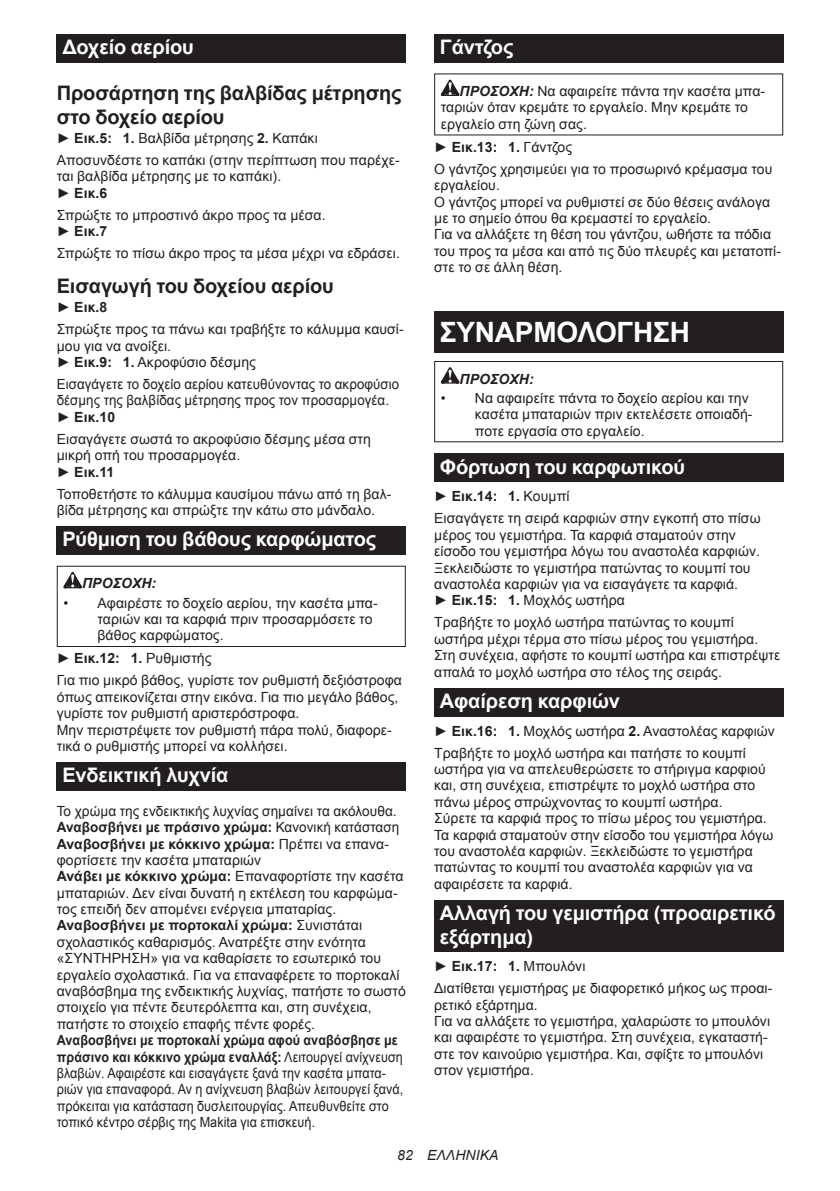
<style>
.page{position:relative;width:840px;height:1191px;background:#fff}
.page>*{position:absolute;margin:0;border:0;box-sizing:border-box;transform-origin:0 0}
.t1{font:700 28px "Arial";letter-spacing:-.01em;color:#fff}
.t2{font:700 20px/23.4px "Arial";letter-spacing:-.01em;color:#fff}
.t3{font:700 20px/23.4px "Arial";letter-spacing:-.01em;color:#231f20}
.t4{font:14px/16.4px "Arial";letter-spacing:.005em;color:#231f20}
.t5{font:14px/16.4px "Arial";letter-spacing:.005em;color:#231f20;scale:.9 1}
.t6{font:14px/16.4px "Arial";letter-spacing:.005em;color:#231f20;scale:.95 1}
.t7{font:italic 700 14px "Arial";letter-spacing:.005em;color:#231f20}
.t8{font:italic 14px "Arial";letter-spacing:.005em;color:#231f20}
.s1{font-weight:700}
.s2{font-weight:700;font-style:italic}
</style>
<div class="page">
<div style="left:57px;top:34px;width:348px;height:29px;background:#231f20"></div>
<div style="left:57px;top:526px;width:348px;height:29px;background:#231f20"></div>
<svg style="left:63px;top:572px;width:19px;height:16px"></svg>
<div style="left:57px;top:566px;width:348px;height:81px;border:1px solid #231f20"></div>
<div style="left:57px;top:762px;width:348px;height:29px;background:#231f20"></div>
<div style="left:434px;top:34px;width:348px;height:29px;background:#231f20"></div>
<svg style="left:440px;top:80px;width:19px;height:16px"></svg>
<div style="left:434px;top:312px;width:348px;height:41px;background:#231f20"></div>
<svg style="left:440px;top:367px;width:19px;height:16px"></svg>
<div style="left:434px;top:361px;width:348px;height:81px;border:1px solid #231f20"></div>
<div style="left:434px;top:453px;width:348px;height:29px;background:#231f20"></div>
<div style="left:434px;top:688px;width:348px;height:28px;background:#231f20"></div>
<div style="left:434px;top:900px;width:348px;height:52px;background:#231f20"></div>
<h2 class="t2" style="left:62px;top:36px;width:133px">Δοχείο αερίου</h2>
<h2 class="t3" style="left:57px;top:82px;width:346px">Προσάρτηση της βαλβίδας μέτρησης στο δοχείο αερίου</h2>
<p class="t4" style="left:57px;top:127px;width:344px;line-height:22px">► <span class="s1">Εικ.5: 1.</span> Βαλβίδα μέτρησης <span class="s1">2.</span> Καπάκι<br>Αποσυνδέστε το καπάκι (στην περίπτωση που παρέχε-</p>
<p class="t4" style="left:57px;top:168px;width:226px">ται βαλβίδα μέτρησης με το καπάκι). ► <span class="s1">Εικ.6</span></p>
<p class="t4" style="left:57px;top:207px;width:270px">Σπρώξτε το μπροστινό άκρο προς τα μέσα. ► <span class="s1">Εικ.7</span></p>
<p class="t4" style="left:57px;top:245px;width:344px">Σπρώξτε το πίσω άκρο προς τα μέσα μέχρι να εδράσει.</p>
<h2 class="t3" style="left:57px;top:275px;width:278px">Εισαγωγή του δοχείου αερίου</h2>
<p class="t4" style="left:57px;top:296px;width:348px;line-height:22px">► <span class="s1">Εικ.8<br></span>Σπρώξτε προς τα πάνω και τραβήξτε το κάλυμμα καυσί-</p>
<p class="t4" style="left:57px;top:337px;width:201px">μου για να ανοίξει.<br>► <span class="s1">Εικ.9: 1.</span> Ακροφύσιο δέσμης</p>
<p class="t6" style="left:57px;top:376px;width:362px">Εισαγάγετε το δοχείο αερίου κατευθύνοντας το ακροφύσιο δέσμης της βαλβίδας μέτρησης προς τον προσαρμογέα. ► <span class="s1">Εικ.10</span></p>
<p class="t4" style="left:57px;top:431px;width:315px">Εισαγάγετε σωστά το ακροφύσιο δέσμης μέσα στη μικρή οπή του προσαρμογέα.<br>► <span class="s1">Εικ.11</span></p>
<p class="t4" style="left:57px;top:485px;width:336px">Τοποθετήστε το κάλυμμα καυσίμου πάνω από τη βαλ&shy;βίδα μέτρησης και σπρώξτε την κάτω στο μάνδαλο.</p>
<h2 class="t2" style="left:62px;top:528px;width:315px">Ρύθμιση του βάθους καρφώματος</h2>
<p class="t7" style="left:82px;top:574px;width:76px">ΠΡΟΣΟΧΗ:</p>
<p class="t4" style="left:97px;top:594px;width:281px;text-indent:-34px">• Αφαιρέστε το δοχείο αερίου, την κασέτα μπα&shy;ταριών και τα καρφιά πριν προσαρμόσετε το βάθος καρφώματος.</p>
<p class="t4" style="left:57px;top:647px;width:346px;line-height:22px">► <span class="s1">Εικ.12: 1.</span> Ρυθμιστής<br>Για πιο μικρό βάθος, γυρίστε τον ρυθμιστή δεξιόστροφα</p>
<p class="t4" style="left:57px;top:689px;width:343px">όπως απεικονίζεται στην εικόνα. Για πιο μεγάλο βάθος, γυρίστε τον ρυθμιστή αριστερόστροφα.<br>Μην περιστρέψετε τον ρυθμιστή πάρα πολύ, διαφορε&shy;τικά ο ρυθμιστής μπορεί να κολλήσει.</p>
<h2 class="t2" style="left:62px;top:764px;width:167px">Ενδεικτική λυχνία</h2>
<p class="t4" style="left:57px;top:802px;width:350px">Το χρώμα της ενδεικτικής λυχνίας σημαίνει τα ακόλουθα.<br><span class="s1">Αναβοσβήνει με πράσινο χρώμα:</span> Κανονική κατάσταση <span class="s1">Αναβοσβήνει με κόκκινο χρώμα:</span> Πρέπει να επανα&shy;φορτίσετε την κασέτα μπαταριών<br><span class="s1">Ανάβει με κόκκινο χρώμα:</span> Επαναφορτίστε την κασέτα μπαταριών. Δεν είναι δυνατή η εκτέλεση του καρφώμα&shy;τος επειδή δεν απομένει ενέργεια μπαταρίας.<br><span class="s1">Αναβοσβήνει με πορτοκαλί χρώμα:</span> Συνιστάται σχολαστικός καθαρισμός. Ανατρέξτε στην ενότητα «ΣΥΝΤΗΡΗΣΗ» για να καθαρίσετε το εσωτερικό του εργαλείο σχολαστικά. Για να επαναφέρετε το πορτοκαλί αναβόσβημα της ενδεικτικής λυχνίας, πατήστε το σωστό στοιχείο για πέντε δευτερόλεπτα και, στη συνέχεια, πατήστε το στοιχείο επαφής πέντε φορές.</p>
<p class="t5" style="left:57px;top:1032px;width:386px"><span class="s1">Αναβοσβήνει με πορτοκαλί χρώμα αφού αναβόσβησε με πράσινο και κόκκινο χρώμα εναλλάξ:</span> Λειτουργεί ανίχνευση βλαβών. Αφαιρέστε και εισαγάγετε ξανά την κασέτα μπατα&shy;ριών για επαναφορά. Αν η ανίχνευση βλαβών λειτουργεί ξανά, πρόκειται για κατάσταση δυσλειτουργίας. Απευθυνθείτε στο τοπικό κέντρο σέρβις της Makita για επισκευή.</p>
<h2 class="t2" style="left:439px;top:36px;width:75px">Γάντζος</h2>
<p class="t4" style="left:440px;top:83px;width:326px;text-indent:19px"><span class="s2">ΠΡΟΣΟΧΗ:</span> Να αφαιρείτε πάντα την κασέτα μπα&shy;ταριών όταν κρεμάτε το εργαλείο. Μην κρεμάτε το εργαλείο στη ζώνη σας.</p>
<p class="t4" style="left:434px;top:136px;width:339px;line-height:22px">► <span class="s1">Εικ.13: 1.</span> Γάντζος<br>Ο γάντζος χρησιμεύει για το προσωρινό κρέμασμα του</p>
<p class="t4" style="left:434px;top:177px;width:348px">εργαλείου.<br>Ο γάντζος μπορεί να ρυθμιστεί σε δύο θέσεις ανάλογα με το σημείο όπου θα κρεμαστεί το εργαλείο.<br>Για να αλλάξετε τη θέση του γάντζου, ωθήστε τα πόδια του προς τα μέσα και από τις δύο πλευρές και μετατοπί&shy;στε το σε άλλη θέση.</p>
<h1 class="t1" style="left:439px;top:313px;width:251px">ΣΥΝΑΡΜΟΛΟΓΗΣΗ</h1>
<p class="t7" style="left:459px;top:369px;width:76px">ΠΡΟΣΟΧΗ:</p>
<p class="t4" style="left:474px;top:390px;width:279px;text-indent:-34px">• Να αφαιρείτε πάντα το δοχείο αερίου και την κασέτα μπαταριών πριν εκτελέσετε οποιαδή&shy;ποτε εργασία στο εργαλείο.</p>
<h2 class="t2" style="left:439px;top:455px;width:246px">Φόρτωση του καρφωτικού</h2>
<p class="t4" style="left:434px;top:485px;width:328px;line-height:22px">► <span class="s1">Εικ.14: 1.</span> Κουμπί<br>Εισαγάγετε τη σειρά καρφιών στην εγκοπή στο πίσω</p>
<p class="t4" style="left:434px;top:527px;width:327px">μέρος του γεμιστήρα. Τα καρφιά σταματούν στην είσοδο του γεμιστήρα λόγω του αναστολέα καρφιών.<br>Ξεκλειδώστε το γεμιστήρα πατώντας το κουμπί του αναστολέα καρφιών για να εισαγάγετε τα καρφιά.<br>► <span class="s1">Εικ.15: 1.</span> Μοχλός ωστήρα</p>
<p class="t4" style="left:434px;top:614px;width:347px">Τραβήξτε το μοχλό ωστήρα πατώντας το κουμπί ωστήρα μέχρι τέρμα στο πίσω μέρος του γεμιστήρα.<br>Στη συνέχεια, αφήστε το κουμπί ωστήρα και επιστρέψτε απαλά το μοχλό ωστήρα στο τέλος της σειράς.</p>
<h2 class="t2" style="left:439px;top:690px;width:181px">Αφαίρεση καρφιών</h2>
<p class="t4" style="left:434px;top:720px;width:342px;line-height:22px">► <span class="s1">Εικ.16: 1.</span> Μοχλός ωστήρα <span class="s1">2.</span> Αναστολέας καρφιών<br>Τραβήξτε το μοχλό ωστήρα και πατήστε το κουμπί</p>
<p class="t4" style="left:434px;top:761px;width:340px">ωστήρα για να απελευθερώσετε το στήριγμα καρφιού και, στη συνέχεια, επιστρέψτε το μοχλό ωστήρα στο πάνω μέρος σπρώχνοντας το κουμπί ωστήρα.<br>Σύρετε τα καρφιά προς το πίσω μέρος του γεμιστήρα.<br>Τα καρφιά σταματούν στην είσοδο του γεμιστήρα λόγω του αναστολέα καρφιών. Ξεκλειδώστε το γεμιστήρα πατώντας το κουμπί του αναστολέα καρφιών για να αφαιρέσετε τα καρφιά.</p>
<h2 class="t2" style="left:439px;top:902px;width:337px">Αλλαγή του γεμιστήρα (προαιρετικό εξάρτημα)</h2>
<p class="t4" style="left:434px;top:955px;width:339px;line-height:22px">► <span class="s1">Εικ.17: 1.</span> Μπουλόνι<br>Διατίθεται γεμιστήρας με διαφορετικό μήκος ως προαι-</p>
<p class="t4" style="left:434px;top:996px;width:337px">ρετικό εξάρτημα.<br>Για να αλλάξετε το γεμιστήρα, χαλαρώστε το μπουλόνι και αφαιρέστε το γεμιστήρα. Στη συνέχεια, εγκαταστή&shy;στε τον καινούριο γεμιστήρα. Και, σφίξτε το μπουλόνι στον γεμιστήρα.</p>
<p class="t8" style="left:397px;top:1146px;width:103px">82 ΕΛΛΗΝΙΚΑ</p>
</div>
